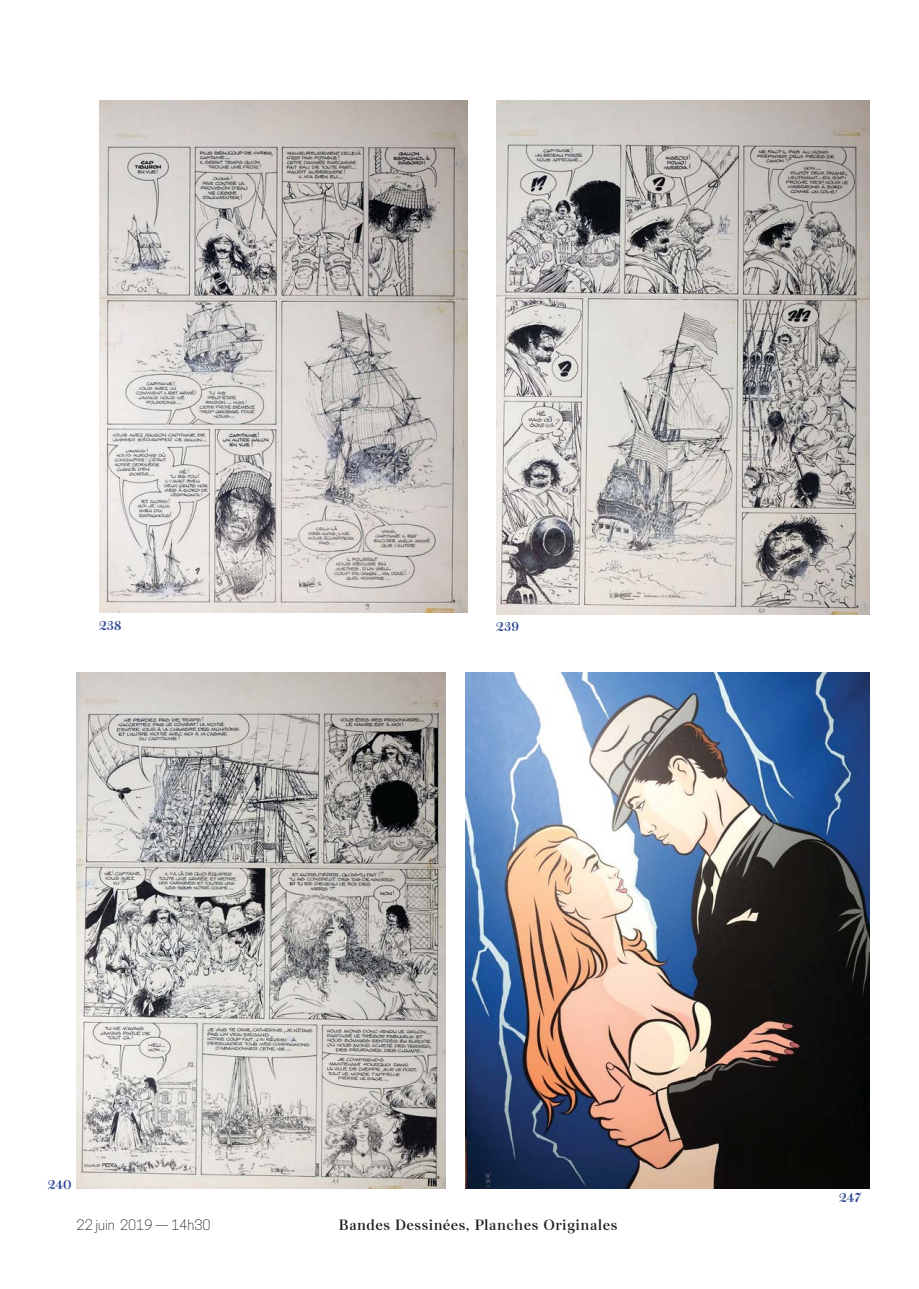
<style>
.page{position:relative;width:919px;height:1289px;background:#fff}
.page>*{position:absolute;margin:0;border:0;box-sizing:border-box;transform-origin:0 0}
.t1{font:13.8px "Peckham";letter-spacing:.03em;color:#231f20}
.t2{font:300 13.5px "Cooper Hewitt";color:#231f20}
.t3{font:12px "Peckham";color:#25408e}
</style>
<div class="page">
<img style="left:99px;top:101px;width:368px;height:511px">
<img style="left:496px;top:101px;width:373px;height:513px">
<img style="left:77px;top:672px;width:368px;height:516px">
<img style="left:466px;top:672px;width:403px;height:516px">
<p class="t3" style="left:99px;top:620px;width:24px">238</p>
<p class="t3" style="left:496px;top:621px;width:24px">239</p>
<p class="t3" style="left:48px;top:1179px;width:25px">240</p>
<p class="t2" style="left:77px;top:1219px;width:136px">22 juin 2019 — 14h30</p>
<p class="t1" style="left:339px;top:1218px;width:280px">Bandes Dessinées, Planches Originales</p>
<p class="t3" style="left:839px;top:1192px;width:23px">247</p>
</div>
